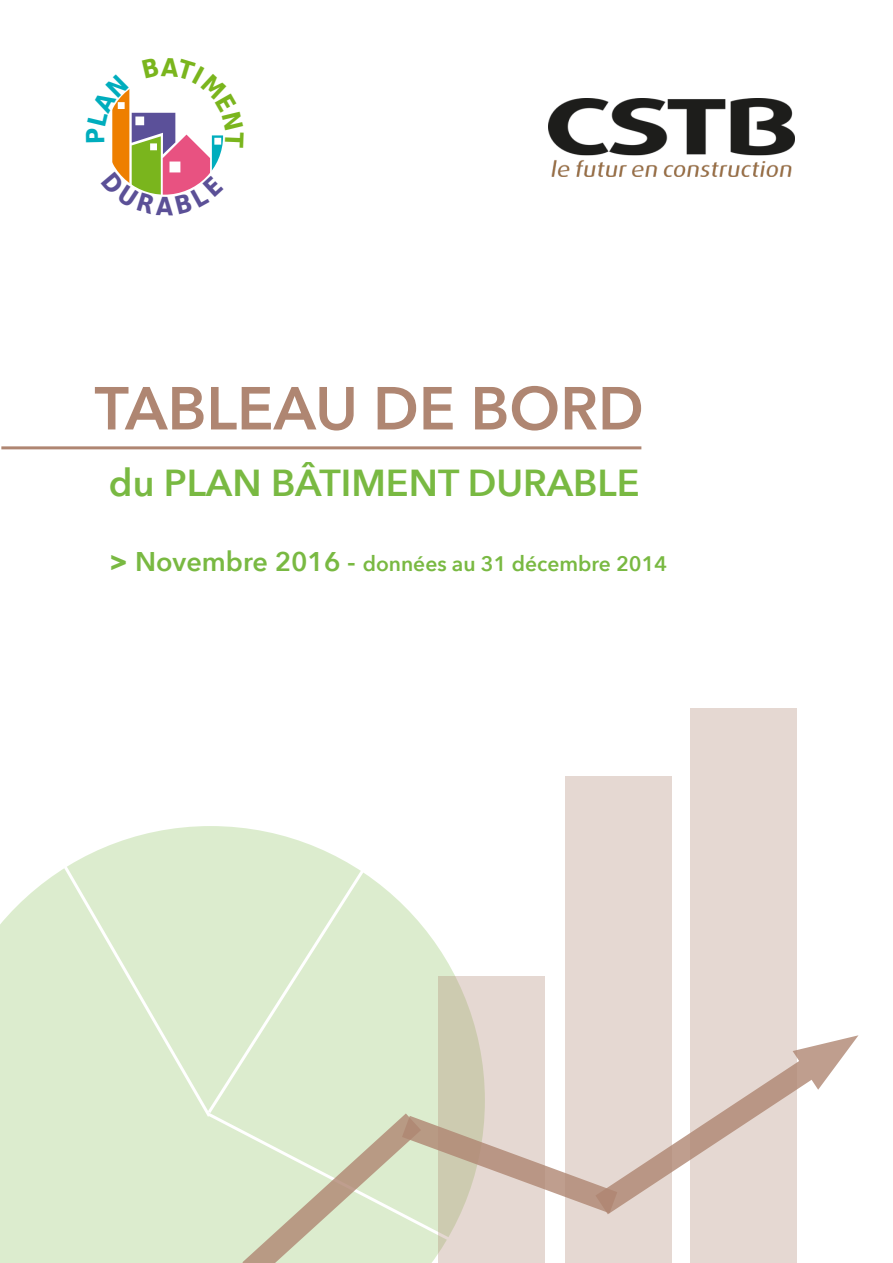
<style>
.page{position:relative;width:893px;height:1263px;background:#fff}
.page>*{position:absolute;margin:0;border:0;box-sizing:border-box;transform-origin:0 0}
.t1{font:600 60px "Avenir Next";color:#af8672}
.t2{font:600 37.5px "Avenir Next";color:#79b942}
.t3{font:600 21px "Avenir Next";color:#79b942}
.s1{font-weight:700;font-size:28.5px}
.s2{font-size:27px}
</style>
<div class="page">
<hr style="left:1px;top:446px;width:640px;height:3px;background:#af8672">
<div style="left:0;top:887px;width:455px;height:376px;background:#dcecce"></div>
<svg style="left:38px;top:826px;width:167px;height:294px;background:#deedd2"></svg>
<svg style="left:205px;top:826px;width:187px;height:284px;background:#dfedd2"></svg>
<div style="left:205px;top:1110px;width:36px;height:153px;background:#dcecce"></div>
<svg style="left:241px;top:1097px;width:324px;height:166px;background:#d9e0c6"></svg>
<svg style="left:672px;top:1025px;width:125px;height:211px"></svg>
<svg style="left:796px;top:1035px;width:62px;height:55px"></svg>
<div style="left:690px;top:708px;width:106px;height:555px;background:#e5d8d2"></div>
<div style="left:565px;top:776px;width:107px;height:487px;background:#e5d8d2"></div>
<svg style="left:438px;top:976px;width:107px;height:287px;background:#dacec1"></svg>
<img style="left:549px;top:98px;width:245px;height:79px">
<svg style="left:112px;top:89px;width:112px;height:106px"></svg>
<p class="t1" style="left:95px;top:357px;width:551px">TABLEAU DE BORD</p>
<p class="t2" style="left:109px;top:451px;width:532px">du PLAN BÂTIMENT DURABLE</p>
<p class="t3" style="left:109px;top:546px;width:560px"><span class="s1">&gt;</span> <span class="s2">Novembre 2016 -</span> données au 31 décembre 2014</p>
</div>
